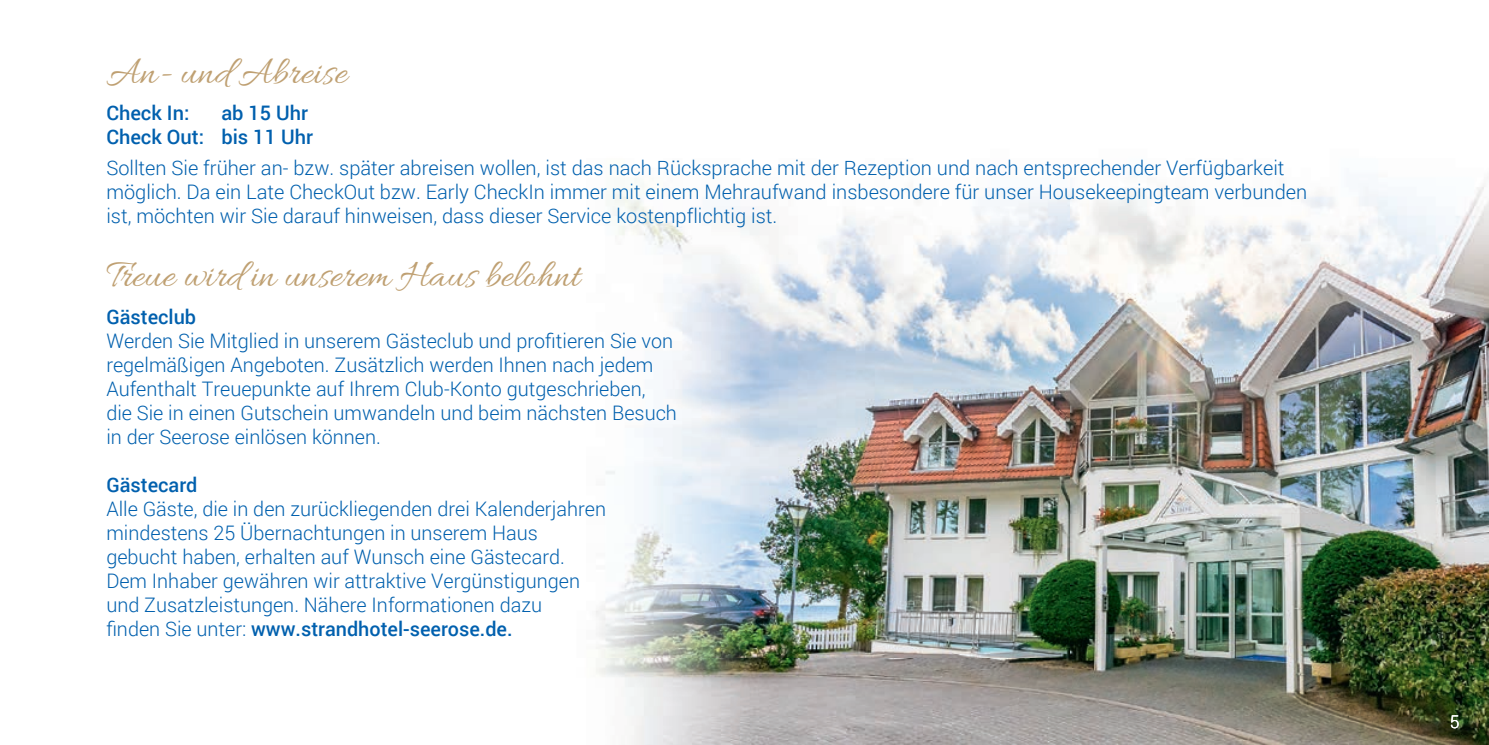
<style>
.page{position:relative;width:1489px;height:745px;background:#fff}
.page>*{position:absolute;margin:0;border:0;box-sizing:border-box;transform-origin:0 0}
.t1{font:40px "Allura";color:#bfa072}
.t2{font:300 20px/24px "Roboto";color:#0160ae}
.t3{font:500 20px/24px "Roboto";color:#0160ae;text-align:right}
.t4{font:300 17.5px "Roboto";color:#fff}
.s1{font-weight:500}
</style>
<div class="page">
<img style="left:596px;top:184px;width:892px;height:560px">
<h1 class="t1" style="left:106px;top:50px;width:242px">An- und Abreise</h1>
<p class="t3" style="left:106px;top:100px;width:84px">Check In:</p>
<p class="t3" style="left:106px;top:100px;width:208px">ab 15 Uhr<br>Check Out: bis 11 Uhr</p>
<p class="t2" style="left:106px;top:155px;width:1202px">Sollten Sie früher an- bzw. später abreisen wollen, ist das nach Rücksprache mit der Rezeption und nach entsprechender Verfügbarkeit möglich. Da ein Late CheckOut bzw. Early CheckIn immer mit einem Mehraufwand insbesondere für unser Housekeepingteam verbunden ist, möchten wir Sie darauf hinweisen, dass dieser Service kostenpflichtig ist.</p>
<h1 class="t1" style="left:106px;top:253px;width:475px">Treue wird in unserem Haus belohnt</h1>
<p class="t3" style="left:106px;top:303px;width:91px">Gästeclub</p>
<p class="t2" style="left:106px;top:327px;width:572px">Werden Sie Mitglied in unserem Gästeclub und profitieren Sie von regelmäßigen Angeboten. Zusätzlich werden Ihnen nach jedem Aufenthalt Treuepunkte auf Ihrem Club-Konto gutgeschrieben,<br>die Sie in einen Gutschein umwandeln und beim nächsten Besuch in der Seerose einlösen können.</p>
<p class="t3" style="left:106px;top:471px;width:93px">Gästecard</p>
<p class="t2" style="left:106px;top:495px;width:501px">Alle Gäste, die in den zurückliegenden drei Kalenderjahren mindestens 25 Übernachtungen in unserem Haus gebucht haben, erhalten auf Wunsch eine Gästecard.<br>Dem Inhaber gewähren wir attraktive Vergünstigungen und Zusatzleistungen. Nähere Informationen dazu<br>finden Sie unter: <span class="s1">www.strandhotel-seerose.de.</span></p>
<p class="t4" style="left:1449px;top:709px;width:11px">5</p>
</div>
